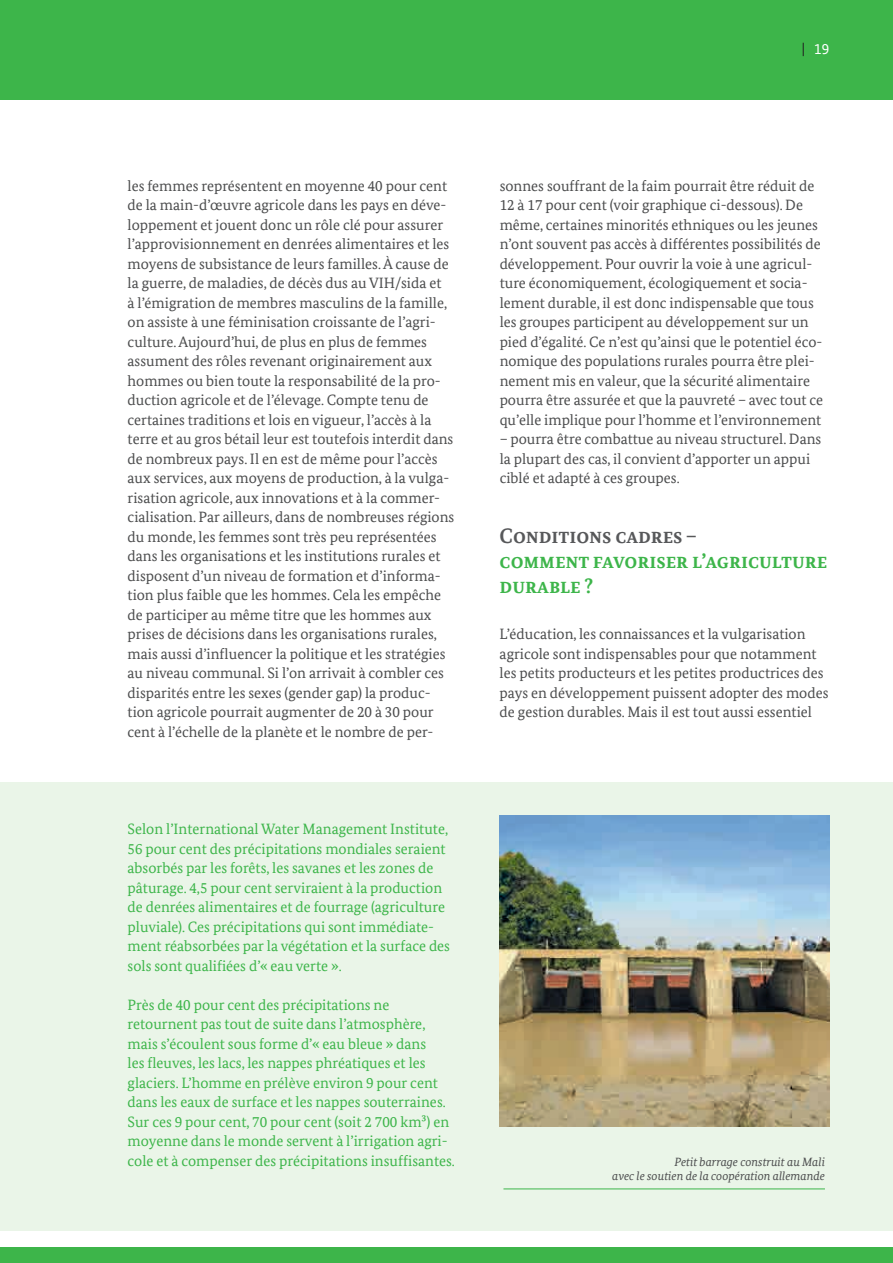
<style>
.page{position:relative;width:893px;height:1263px;background:#fff}
.page>*{position:absolute;margin:0;border:0;box-sizing:border-box;transform-origin:0 0}
.t1{font:700 21px/25.2px "Bundes Serif";letter-spacing:.12em;color:#3db54a}
.t2{font:700 21px "Bundes Serif";letter-spacing:.04em;color:#57585a}
.t3{font:15px/19.5px "Bundes Serif";color:#4b4c4d}
.t4{font:15px/19.5px "Bundes Serif";color:#3db54a}
.t5{font:15px "Bundes Sans";color:#fff}
.t6{font:italic 12px/14.4px "Bundes Serif";color:#4b4c4d;text-align:right}
.s1{color:#231f20}
</style>
<div class="page">
<div style="left:0;top:0;width:893px;height:100px;background:#3db54a"></div>
<div style="left:0;top:1247px;width:893px;height:16px;background:#3db54a"></div>
<div style="left:0;top:782px;width:893px;height:449px;background:#eaf5e8"></div>
<img style="left:500px;top:815px;width:329px;height:311px">
<hr style="left:503px;top:1188px;width:322px;height:1px;background:#3db54a">
<p class="t5" style="left:802px;top:40px;width:29px"><span class="s1">|</span> 19</p>
<p class="t3" style="left:128px;top:175px;width:328px">les femmes représentent en moyenne 40 pour cent de la main-d’œuvre agricole dans les pays en déve&shy;loppement et jouent donc un rôle clé pour assurer l’approvisionnement en denrées alimentaires et les moyens de subsistance de leurs familles. À cause de la guerre, de maladies, de décès dus au VIH/sida et<br>à l’émigration de membres masculins de la famille, on assiste à une féminisation croissante de l’agri&shy;culture. Aujourd’hui, de plus en plus de femmes assument des rôles revenant originairement aux hommes ou bien toute la responsabilité de la pro&shy;duction agricole et de l’élevage. Compte tenu de certaines traditions et lois en vigueur, l’accès à la terre et au gros bétail leur est toutefois interdit dans de nombreux pays. Il en est de même pour l’accès aux services, aux moyens de production, à la vulga&shy;risation agricole, aux innovations et à la commer&shy;cialisation. Par ailleurs, dans de nombreuses régions du monde, les femmes sont très peu représentées dans les organisations et les institutions rurales et disposent d’un niveau de formation et d’informa&shy;tion plus faible que les hommes. Cela les empêche de participer au même titre que les hommes aux prises de décisions dans les organisations rurales, mais aussi d’influencer la politique et les stratégies au niveau communal. Si l’on arrivait à combler ces disparités entre les sexes (gender gap) la produc&shy;tion agricole pourrait augmenter de 20 à 30 pour cent à l’échelle de la planète et le nombre de per-</p>
<p class="t3" style="left:500px;top:175px;width:325px">sonnes souffrant de la faim pourrait être réduit de 12 à 17 pour cent (voir graphique ci-dessous). De même, certaines minorités ethniques ou les jeunes n’ont souvent pas accès à différentes possibilités de développement. Pour ouvrir la voie à une agricul&shy;ture économiquement, écologiquement et socia&shy;lement durable, il est donc indispensable que tous les groupes participent au développement sur un pied d’égalité. Ce n’est qu’ainsi que le potentiel éco&shy;nomique des populations rurales pourra être plei&shy;nement mis en valeur, que la sécurité alimentaire pourra être assurée et que la pauvreté – avec tout ce qu’elle implique pour l’homme et l’environnement</p>
<p class="t3" style="left:500px;top:429px;width:323px">– pourra être combattue au niveau structurel. Dans la plupart des cas, il convient d’apporter un appui ciblé et adapté à ces groupes.</p>
<h1 class="t2" style="left:500px;top:523px;width:199px">Conditions cadres –</h1>
<h1 class="t1" style="left:500px;top:548px;width:329px">comment favoriser l’agriculture durable ?</h1>
<p class="t3" style="left:500px;top:624px;width:330px">L’éducation, les connaissances et la vulgarisation agricole sont indispensables pour que notamment les petits producteurs et les petites productrices des pays en développement puissent adopter des modes de gestion durables. Mais il est tout aussi essentiel</p>
<p class="t4" style="left:128px;top:819px;width:324px">Selon l’International Water Management Institute, 56 pour cent des précipitations mondiales seraient absorbés par les forêts, les savanes et les zones de pâturage. 4,5 pour cent serviraient à la production de denrées alimentaires et de fourrage (agriculture pluviale). Ces précipitations qui sont immédiate&shy;ment réabsorbées par la végétation et la surface des sols sont qualifiées d’« eau verte ».</p>
<p class="t4" style="left:128px;top:994px;width:329px">Près de 40 pour cent des précipitations ne retournent pas tout de suite dans l’atmosphère, mais s’écoulent sous forme d’« eau bleue » dans<br>les fleuves, les lacs, les nappes phréatiques et les glaciers. L’homme en prélève environ 9 pour cent dans les eaux de surface et les nappes souterraines.<br>Sur ces 9 pour cent, 70 pour cent (soit 2 700 km³) en moyenne dans le monde servent à l’irrigation agri&shy;cole et à compenser des précipitations insuffisantes.</p>
<p class="t6" style="left:612px;top:1154px;width:214px">Petit barrage construit au Mali<br>avec le soutien de la coopération allemande</p>
</div>
